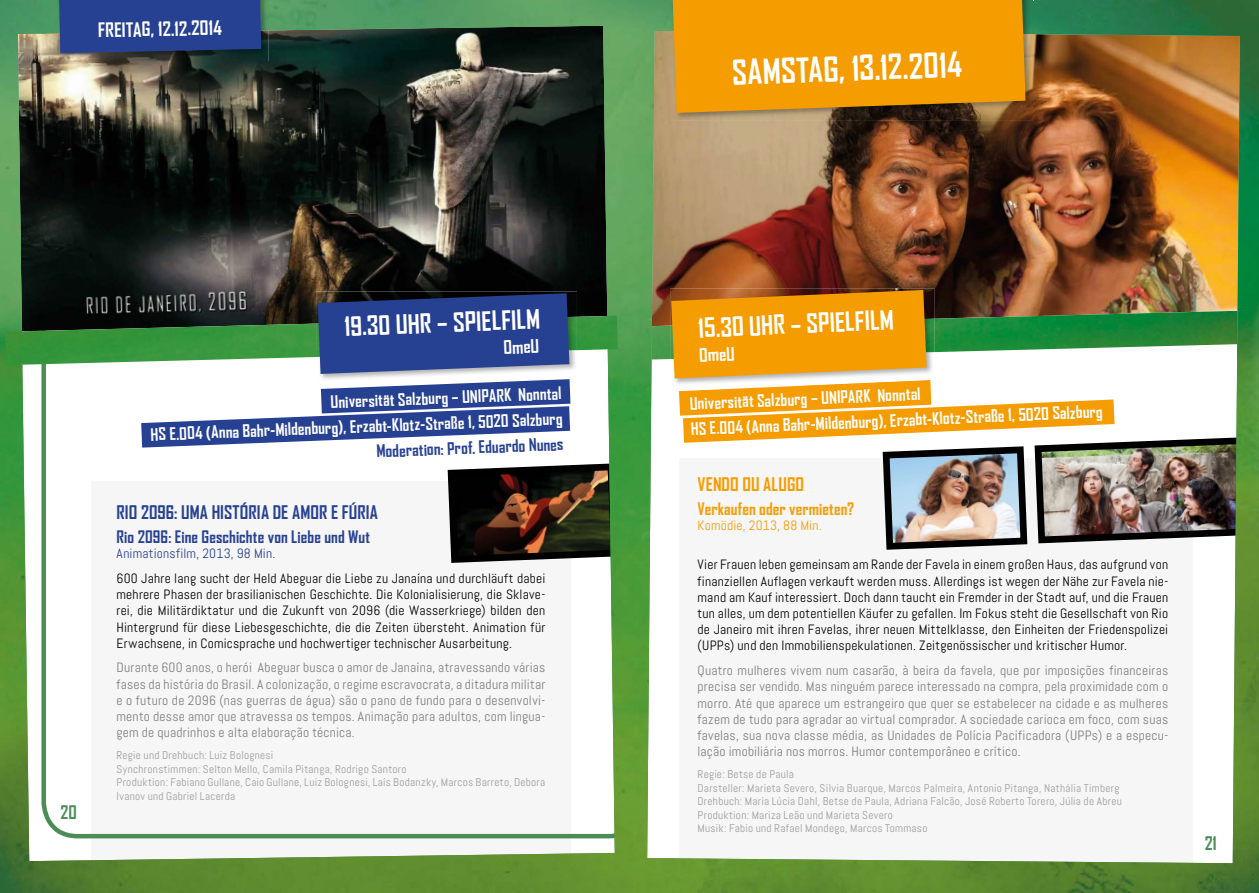
<style>
.page{position:relative;width:1259px;height:893px;background:#fff}
.page>*{position:absolute;margin:0;border:0;box-sizing:border-box;transform-origin:0 0}
.t1{font:700 33px "Agency FB";color:#fff}
.t2{font:700 25.5px "Agency FB";color:#fff}
.t3{font:700 19.05px "Agency FB";color:#fff}
.t4{font:700 18px "Agency FB";letter-spacing:.005em;color:#274192}
.t5{font:700 18px "Agency FB";color:#f59c00}
.t6{font:700 18px "Agency FB";color:#fff}
.t7{font:700 18px "Agency FB";color:#4c8d57}
.t8{font:700 16.5px/25.8px "Agency FB";color:#fff;text-align:right}
.t9{font:700 16.5px "Agency FB";letter-spacing:.005em;color:#274192}
.t10{font:700 16.5px "Agency FB";letter-spacing:.005em;color:#f59c00}
.t11{font:13.5px/16.2px "Abel";letter-spacing:.015em;color:#000;text-align:justify}
.t12{font:13.5px/16.2px "Abel";letter-spacing:.015em;color:#7e7e7d;text-align:justify}
.t13{font:13.5px "Abel";letter-spacing:.015em;color:#274192}
.t14{font:13.5px "Abel";letter-spacing:.015em;color:#f59c00}
.t15{font:11.25px/13.5px "Abel";letter-spacing:.025em;color:#9d9d9c}
</style>
<div class="page">
<img style="left:0;top:0;width:1259px;height:893px">
<img style="left:670px;top:34px;width:363px;height:86px">
<img style="left:670px;top:0;width:363px;height:34px">
<div style="left:673px;top:0;width:352px;height:113px;background:#f59c00"></div>
<img style="left:5px;top:316px;width:612px;height:49px">
<img style="left:316px;top:292px;width:261px;height:25px">
<img style="left:570px;top:357px;width:7px;height:24px">
<img style="left:570px;top:317px;width:7px;height:40px">
<svg style="left:141px;top:293px;width:429px;height:155px"></svg>
<img style="left:261px;top:0;width:8px;height:30px">
<img style="left:57px;top:30px;width:212px;height:31px">
<div style="left:57px;top:0;width:204px;height:53px;background:#274192"></div>
<img style="left:670px;top:288px;width:264px;height:31px">
<img style="left:671px;top:290px;width:588px;height:263px">
<h3 class="t3" style="left:98px;top:18px;width:126px;rotate:-1deg">FREITAG, 12.12.2014</h3>
<h3 class="t7" style="left:61px;top:800px;width:18px">20</h3>
<h2 class="t2" style="left:344px;top:310px;width:197px;rotate:-2deg">19.30 UHR – SPIELFILM</h2>
<h3 class="t6" style="left:503px;top:336px;width:37px;rotate:-2deg">OmeU</h3>
<p class="t8" style="left:149px;top:395px;width:414px;rotate:-2deg">Universität Salzburg – UNIPARK Nonntal<br>HS E.004 (Anna Bahr-Mildenburg), Erzabt-Klotz-Straße 1, 5020 Salzburg</p>
<p class="t9" style="left:376px;top:441px;width:189px;rotate:-2deg">Moderation: Prof. Eduardo Nunes</p>
<h3 class="t4" style="left:116px;top:501px;width:263px">RIO 2096: UMA HISTÓRIA DE AMOR E FÚRIA</h3>
<p class="t9" style="left:116px;top:527px;width:255px">Rio 2096: Eine Geschichte von Liebe und Wut</p>
<p class="t13" style="left:116px;top:545px;width:160px">Animationsfilm, 2013, 98 Min.</p>
<p class="t11" style="left:116px;top:570px;width:430px">600 Jahre lang sucht der Held Abeguar die Liebe zu Janaína und durchläuft dabei mehrere Phasen der brasilianischen Geschichte. Die Kolonialisierung, die Sklave&shy;rei, die Militärdiktatur und die Zukunft von 2096 (die Wasserkriege) bilden den Hintergrund für diese Liebesgeschichte, die die Zeiten übersteht. Animation für Erwachsene, in Comicsprache und hochwertiger technischer Ausarbeitung.</p>
<p class="t12" style="left:116px;top:660px;width:430px">Durante 600 anos, o herói Abeguar busca o amor de Janaína, atravessando várias fases da história do Brasil. A colonização, o regime escravocrata, a ditadura militar e o futuro de 2096 (nas guerras de água) são o pano de fundo para o desenvolvi&shy;mento desse amor que atravessa os tempos. Animação para adultos, com lingua&shy;gem de quadrinhos e alta elaboração técnica.</p>
<p class="t15" style="left:116px;top:749px;width:430px">Regie und Drehbuch: Luiz Bolognesi<br>Synchronstimmen: Selton Mello, Camila Pitanga, Rodrigo Santoro<br>Produktion: Fabiano Gullane, Caio Gullane, Luiz Bolognesi, Laís Bodanzky, Marcos Barreto, Debora Ivanov und Gabriel Lacerda</p>
<h1 class="t1" style="left:731px;top:52px;width:231px;rotate:-2deg">SAMSTAG, 13.12.2014</h1>
<h2 class="t2" style="left:697px;top:311px;width:197px;rotate:-2deg">15.30 UHR – SPIELFILM</h2>
<h3 class="t6" style="left:699px;top:344px;width:37px;rotate:-2deg">OmeU</h3>
<p class="t8" style="left:689px;top:390px;width:414px;line-height:24.6px;text-align:left;rotate:-2deg">Universität Salzburg – UNIPARK Nonntal<br>HS E.004 (Anna Bahr-Mildenburg), Erzabt-Klotz-Straße 1, 5020 Salzburg</p>
<h3 class="t5" style="left:697px;top:473px;width:108px">VENDO OU ALUGO</h3>
<p class="t10" style="left:697px;top:498px;width:158px">Verkaufen oder vermieten?</p>
<p class="t14" style="left:697px;top:516px;width:126px">Komödie, 2013, 88 Min.</p>
<p class="t11" style="left:697px;top:557px;width:472px">Vier Frauen leben gemeinsam am Rande der Favela in einem großen Haus, das aufgrund von finanziellen Auflagen verkauft werden muss. Allerdings ist wegen der Nähe zur Favela nie&shy;mand am Kauf interessiert. Doch dann taucht ein Fremder in der Stadt auf, und die Frauen tun alles, um dem potentiellen Käufer zu gefallen. Im Fokus steht die Gesellschaft von Rio de Janeiro mit ihren Favelas, ihrer neuen Mittelklasse, den Einheiten der Friedenspolizei (UPPs) und den Immobilienspekulationen. Zeitgenössischer und kritischer Humor.</p>
<p class="t12" style="left:697px;top:662px;width:472px">Quatro mulheres vivem num casarão, à beira da favela, que por imposições financeiras precisa ser vendido. Mas ninguém parece interessado na compra, pela proximidade com o morro. Até que aparece um estrangeiro que quer se estabelecer na cidade e as mulheres fazem de tudo para agradar ao virtual comprador. A sociedade carioca em foco, com suas favelas, sua nova classe média, as Unidades de Polícia Pacificadora (UPPs) e a especu&shy;lação imobiliária nos morros. Humor contemporâneo e crítico.</p>
<p class="t15" style="left:697px;top:768px;width:426px">Regie: Betse de Paula<br>Darsteller: Marieta Severo, Sílvia Buarque, Marcos Palmeira, Antonio Pitanga, Nathália Timberg Drehbuch: Maria Lúcia Dahl, Betse de Paula, Adriana Falcão, José Roberto Torero, Júlia de Abreu Produktion: Mariza Leão und Marieta Severo<br>Musik: Fabio und Rafael Mondego, Marcos Tommaso</p>
<h3 class="t7" style="left:1204px;top:832px;width:14px">21</h3>
</div>
